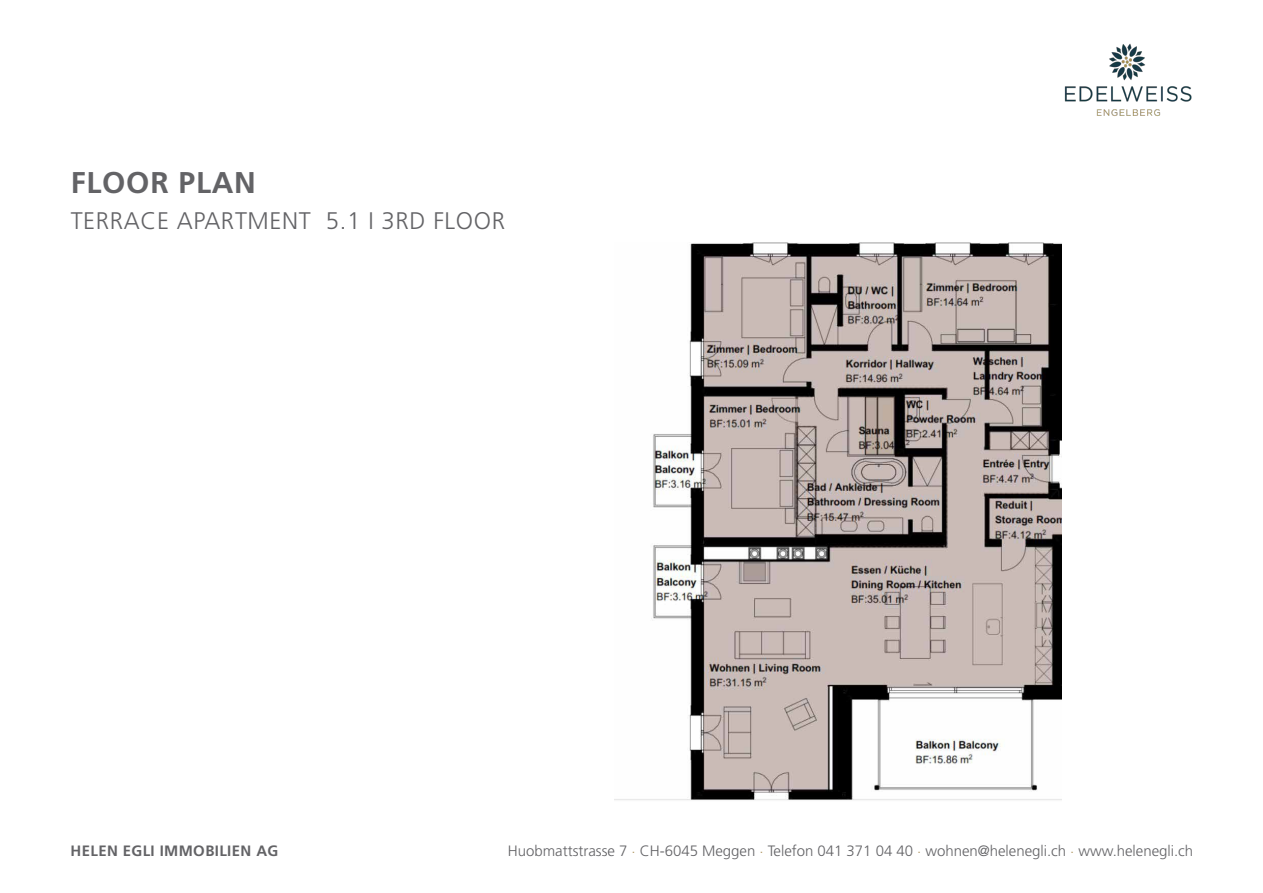
<style>
.page{position:relative;width:1263px;height:893px;background:#fff}
.page>*{position:absolute;margin:0;border:0;box-sizing:border-box;transform-origin:0 0}
.t1{font:700 30px "Frutiger LT Std";letter-spacing:.025em;color:#636366}
.t2{font:300 24px "Frutiger LT Std";letter-spacing:.025em;color:#636366}
.t3{font:300 15px "Frutiger LT Std";color:#636366}
.t4{font:700 15px "Frutiger LT Std";letter-spacing:.025em;color:#636366}
</style>
<div class="page">
<img style="left:614px;top:243px;width:447px;height:557px">
<img style="left:1064px;top:43px;width:128px;height:73px">
<p class="t1" style="left:71px;top:165px;width:187px">FLOOR PLAN</p>
<p class="t2" style="left:71px;top:207px;width:436px">TERRACE APARTMENT 5.1 I 3RD FLOOR</p>
<p class="t4" style="left:71px;top:842px;width:209px">HELEN EGLI IMMOBILIEN AG</p>
<p class="t3" style="left:508px;top:843px;width:687px">Huobmattstrasse 7 <sup>.</sup> CH-6045 Meggen <sup>.</sup> Telefon 041 371 04 40 <sup>.</sup> wohnen@helenegli.ch <sup>.</sup> www.helenegli.ch</p>
</div>
